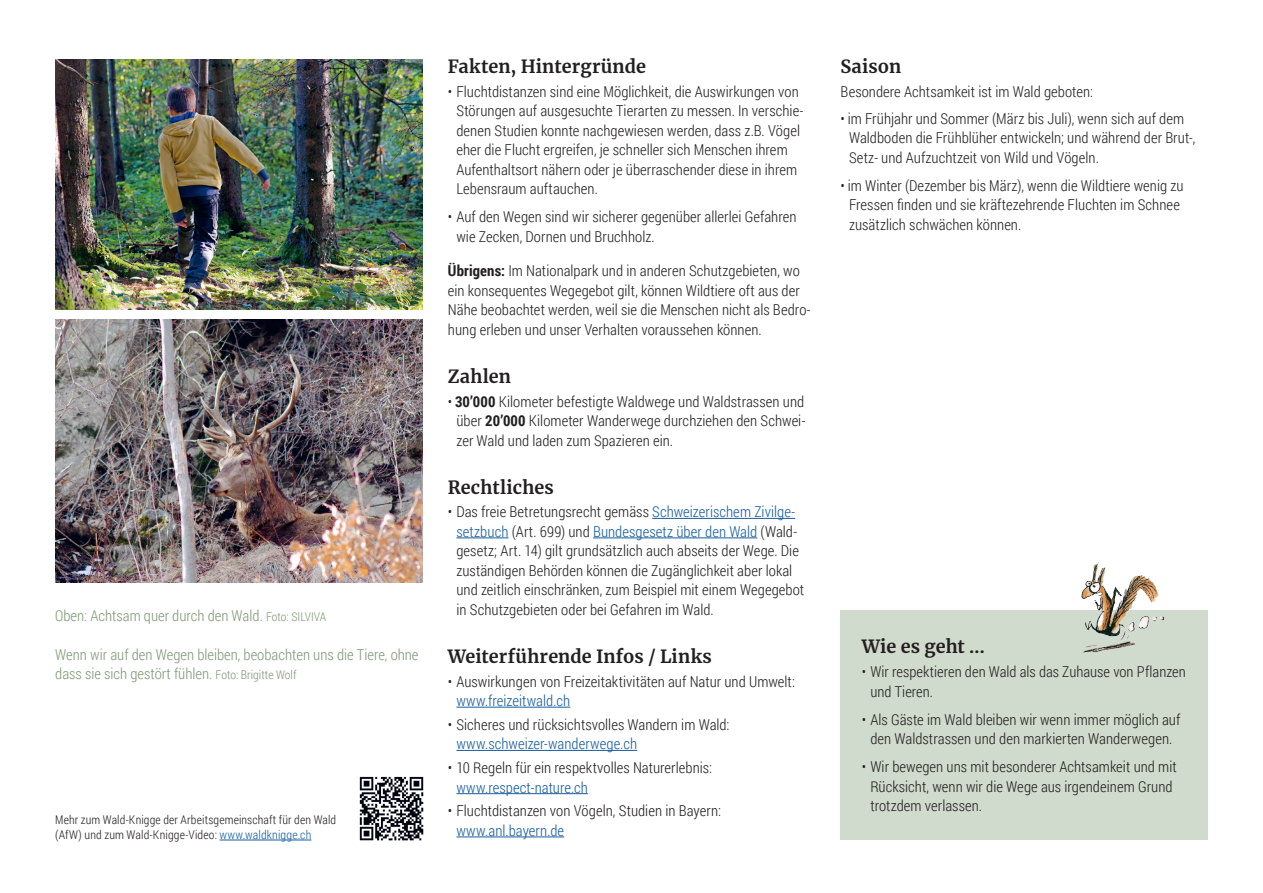
<style>
.page{position:relative;width:1263px;height:893px;background:#fff}
.page>*{position:absolute;margin:0;border:0;box-sizing:border-box;transform-origin:0 0}
.t1{font:700 18px "Merriweather";letter-spacing:.005em;color:#231f20}
.t2{font:300 15px/19.5px "Roboto Condensed";letter-spacing:.005em;color:#231f20}
.t3{font:300 15px/19.5px "Roboto Condensed";color:#7f9976}
.t4{font:300 15px "Roboto Condensed";letter-spacing:.005em;color:#175d9e}
.t5{font:300 12px/15px "Roboto Condensed";letter-spacing:.01em;color:#231f20}
.s1{font-weight:700}
.s2{color:#175d9e}
.s3{font-size:12px}
</style>
<div class="page">
<hr style="left:652px;top:518px;width:143px;height:1px;background:#175d9e">
<hr style="left:456px;top:537px;width:52px;height:1px;background:#175d9e">
<hr style="left:593px;top:537px;width:164px;height:1px;background:#175d9e">
<hr style="left:456px;top:707px;width:114px;height:1px;background:#175d9e">
<hr style="left:456px;top:750px;width:181px;height:1px;background:#175d9e">
<hr style="left:456px;top:793px;width:132px;height:1px;background:#175d9e">
<hr style="left:456px;top:836px;width:108px;height:1px;background:#175d9e">
<img style="left:55px;top:319px;width:367px;height:264px">
<div style="left:840px;top:610px;width:368px;height:230px;background:#d0dacd"></div>
<img style="left:1081px;top:562px;width:84px;height:91px">
<img style="left:55px;top:60px;width:367px;height:249px">
<hr style="left:220px;top:840px;width:91px;height:1px;background:#175d9e">
<img style="left:359px;top:776px;width:65px;height:65px">
<p class="t1" style="left:448px;top:54px;width:200px">Fakten, Hintergründe</p>
<p class="t2" style="left:456px;top:81px;width:348px;text-indent:-9px">• --Fluchtdistanzen sind eine Möglichkeit, die Auswirkungen von Störungen auf ausgesuchte Tierarten zu messen. In verschie&shy;denen Studien konnte nachgewiesen werden, dass z.B. Vögel eher die Flucht ergreifen, je schneller sich Menschen ihrem Aufenthaltsort nähern oder je überraschender diese in ihrem Lebensraum auftauchen.</p>
<p class="t2" style="left:456px;top:207px;width:342px;text-indent:-9px">• Auf den Wegen sind wir sicherer gegenüber allerlei Gefahren wie Zecken, Dornen und Bruchholz.</p>
<p class="t2" style="left:448px;top:261px;width:364px"><span class="s1">Übrigens:</span> Im Nationalpark und in anderen Schutzgebieten, wo ein konsequentes Wegegebot gilt, können Wildtiere oft aus der Nähe beobachtet werden, weil sie die Menschen nicht als Bedro&shy;hung erleben und unser Verhalten voraussehen können.</p>
<p class="t1" style="left:448px;top:364px;width:65px">Zahlen</p>
<p class="t2" style="left:456px;top:391px;width:350px;text-align:justify;text-indent:-9px">• <span class="s1">30’000</span> Kilometer befestigte Waldwege und Waldstrassen und über <span class="s1">20’000</span> Kilometer Wanderwege durchziehen den Schwei&shy;zer Wald und laden zum Spazieren ein.</p>
<p class="t1" style="left:448px;top:474px;width:107px">Rechtliches</p>
<p class="t2" style="left:456px;top:502px;width:349px;text-indent:-8px">• Das freie Betretungsrecht gemäss <span class="s2">Schweizerischem Zivilge&shy;setzbuch</span> (Art. 699) und <span class="s2">Bundesgesetz über den Wald</span> (Wald&shy;gesetz; Art. 14) gilt grundsätzlich auch abseits der Wege. Die zuständigen Behörden können die Zugänglichkeit aber lokal und zeitlich einschränken, zum Beispiel mit einem Wegegebot in Schutzgebieten oder bei Gefahren im Wald.</p>
<p class="t1" style="left:448px;top:644px;width:265px">Weiterführende Infos / Links</p>
<p class="t2" style="left:448px;top:671px;width:349px">• ---Auswirkungen von Freizeitaktivitäten auf Natur und Umwelt:</p>
<p class="t4" style="left:456px;top:690px;width:115px">www.freizeitwald.ch</p>
<p class="t2" style="left:448px;top:714px;width:283px">• Sicheres und rücksichtsvolles Wandern im Wald:</p>
<p class="t4" style="left:456px;top:734px;width:182px">www.schweizer-wanderwege.ch</p>
<p class="t2" style="left:448px;top:757px;width:266px">• 10 Regeln für ein respektvolles Naturerlebnis:</p>
<p class="t4" style="left:456px;top:777px;width:133px">www.respect-nature.ch</p>
<p class="t2" style="left:448px;top:801px;width:275px">• Fluchtdistanzen von Vögeln, Studien in Bayern:</p>
<p class="t4" style="left:456px;top:820px;width:109px">www.anl.bayern.de</p>
<p class="t1" style="left:840px;top:54px;width:62px">Saison</p>
<p class="t2" style="left:840px;top:81px;width:254px">Besondere Achtsamkeit ist im Wald geboten:</p>
<p class="t2" style="left:849px;top:108px;width:348px;text-indent:-9px">• im Frühjahr und Sommer (März bis Juli), wenn sich auf dem<br>Waldboden die Frühblüher entwickeln; und während der Brut-,<br>Setz- und Aufzuchtzeit von Wild und Vögeln.</p>
<p class="t2" style="left:849px;top:175px;width:336px;text-indent:-9px">• im Winter (Dezember bis März), wenn die Wildtiere wenig zu<br>Fressen finden und sie kräftezehrende Fluchten im Schnee zusätzlich schwächen können.</p>
<p class="t3" style="left:55px;top:605px;width:272px">Oben: Achtsam quer durch den Wald. <span class="s3">Foto: SILVIVA</span></p>
<p class="t3" style="left:55px;top:644px;width:365px">Wenn wir auf den Wegen bleiben, beobachten uns die Tiere, ohne dass sie sich gestört fühlen. <span class="s3">Foto: Brigitte Wolf</span></p>
<p class="t1" style="left:862px;top:634px;width:125px">Wie es geht …</p>
<p class="t2" style="left:870px;top:662px;width:317px;text-indent:-9px">• --Wir respektieren den Wald als das Zuhause von Pflanzen und Tieren.</p>
<p class="t2" style="left:862px;top:709px;width:320px;text-align:center">• Als Gäste im Wald bleiben wir wenn immer möglich auf den Waldstrassen und den markierten Wanderwegen.</p>
<p class="t2" style="left:870px;top:757px;width:308px;text-indent:-9px">• Wir bewegen uns mit besonderer Achtsamkeit und mit<br>Rücksicht, wenn wir die Wege aus irgendeinem Grund trotzdem verlassen.</p>
<p class="t5" style="left:55px;top:812px;width:282px">Mehr zum Wald-Knigge der Arbeitsgemeinschaft für den Wald (AfW) und zum Wald-Knigge-Video: <span class="s2">www.waldknigge.ch</span></p>
</div>
